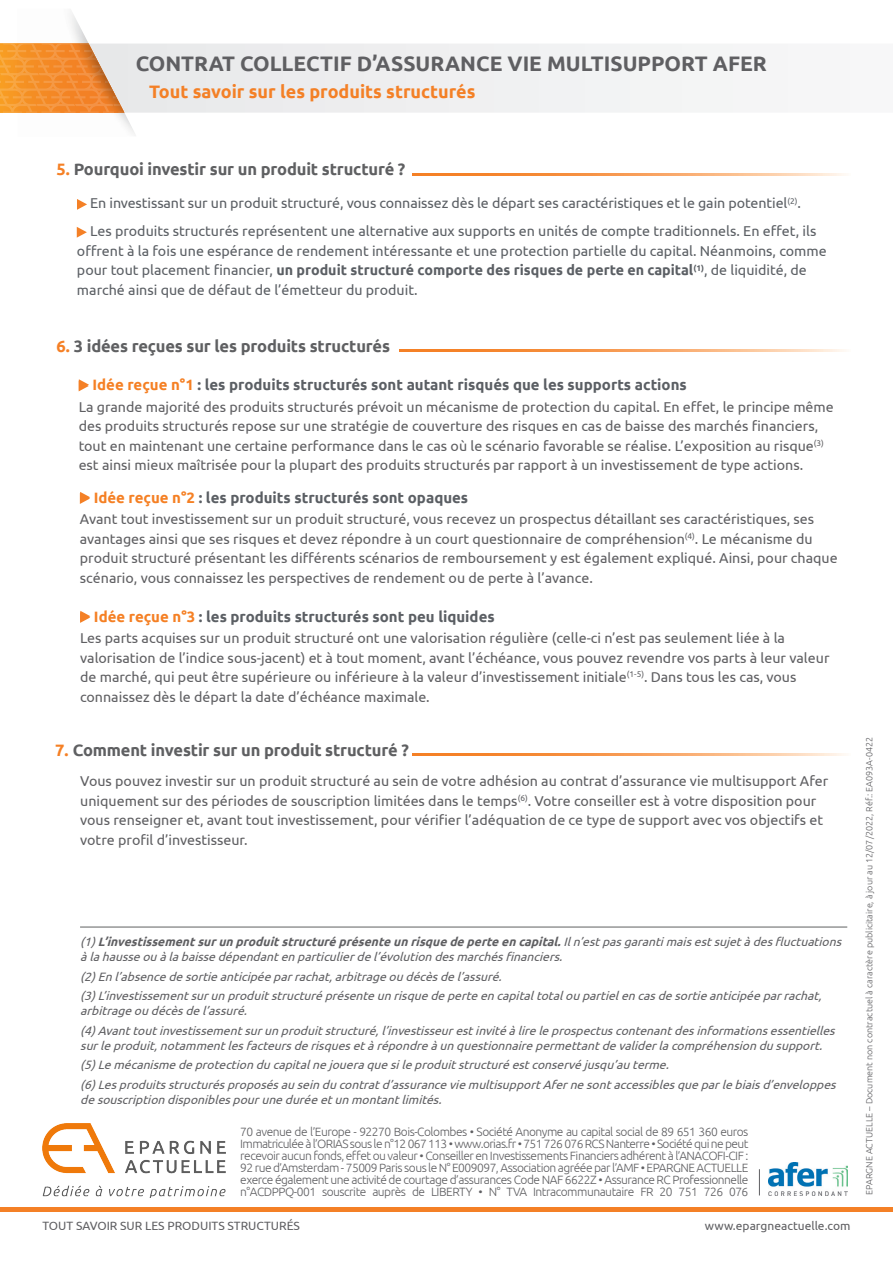
<style>
.page{position:relative;width:893px;height:1263px;background:#fff}
.page>*{position:absolute;margin:0;border:0;box-sizing:border-box;transform-origin:0 0}
.t1{font:700 21px "Ubuntu";color:#5f5f62}
.t2{font:700 18px "Ubuntu";color:#f48026}
.t3{font:700 16.5px "Ubuntu";letter-spacing:-.01em;color:#5f6062}
.t4{font:700 15px "Ubuntu";color:#5b5f64}
.t5{font:14.25px/19.5px "Ubuntu";color:#5f5f62}
.t6{font:14.25px/19.5px "Ubuntu";color:#5b5f64}
.t7{font:italic 12.15px/15.1px "Ubuntu";color:#5f5f62}
.t8{font:300 12px/12px "Ubuntu";letter-spacing:-.04em;color:#5f5f62;text-align:justify}
.t9{font:12px "Ubuntu";color:#5f5f62}
.t10{font:300 9px "Ubuntu";color:#5f5f62}
.s1{color:#f58025}
.s2{font-weight:700}
.s3{color:#f58024}
</style>
<div class="page">
<hr style="left:0;top:1208px;width:893px;height:4px;background:#f48026">
<img style="left:43px;top:1123px;width:182px;height:75px">
<img style="left:769px;top:1162px;width:78px;height:33px">
<svg style="left:759px;top:1169px;width:1px;height:26px"></svg>
<hr style="left:80px;top:927px;width:767px;height:1px;background:#5f6162">
<svg style="left:413px;top:754px;width:433px;height:2px"></svg>
<svg style="left:399px;top:349px;width:447px;height:3px"></svg>
<svg style="left:79px;top:379px;width:10px;height:12px"></svg>
<svg style="left:80px;top:492px;width:10px;height:12px"></svg>
<svg style="left:80px;top:611px;width:10px;height:12px"></svg>
<svg style="left:412px;top:173px;width:434px;height:3px"></svg>
<svg style="left:77px;top:227px;width:10px;height:11px"></svg>
<svg style="left:77px;top:199px;width:10px;height:11px"></svg>
<div style="left:137px;top:44px;width:596px;height:69px;background:#efeff0"></div>
<svg style="left:0;top:44px;width:17px;height:69px"></svg>
<img style="left:17px;top:13px;width:120px;height:121px">
<p class="t1" style="left:136px;top:51px;width:633px">CONTRAT COLLECTIF D’ASSURANCE VIE MULTISUPPORT AFER</p>
<p class="t2" style="left:149px;top:81px;width:328px">Tout savoir sur les produits structurés</p>
<p class="t3" style="left:56px;top:159px;width:351px"><span class="s1">5.</span> Pourquoi investir sur un produit structuré ?</p>
<p class="t6" style="left:90px;top:193px;width:712px">En investissant sur un produit structuré, vous connaissez dès le départ ses caractéristiques et le gain potentiel<sup>(2)</sup>.</p>
<p class="t6" style="left:77px;top:221px;width:751px;text-indent:13px">Les produits structurés représentent une alternative aux supports en unités de compte traditionnels. En effet, ils offrent à la fois une espérance de rendement intéressante et une protection partielle du capital. Néanmoins, comme pour tout placement financier, <span class="s2">un produit structuré comporte des risques de perte en capital</span><sup>(1)</sup>, de liquidité, de marché ainsi que de défaut de l’émetteur du produit.</p>
<p class="t3" style="left:56px;top:336px;width:335px"><span class="s1">6.</span> 3 idées reçues sur les produits structurés</p>
<p class="t4" style="left:93px;top:376px;width:596px"><span class="s3">Idée reçue n°1</span> : les produits structurés sont autant risqués que les supports actions</p>
<p class="t5" style="left:79px;top:396px;width:757px">La grande majorité des produits structurés prévoit un mécanisme de protection du capital. En effet, le principe même des produits structurés repose sur une stratégie de couverture des risques en cas de baisse des marchés financiers, tout en maintenant une certaine performance dans le cas où le scénario favorable se réalise. L’exposition au risque<sup>(3) </sup>est ainsi mieux maîtrisée pour la plupart des produits structurés par rapport à un investissement de type actions.</p>
<p class="t4" style="left:94px;top:488px;width:376px"><span class="s3">Idée reçue n°2</span> : les produits structurés sont opaques</p>
<p class="t5" style="left:80px;top:509px;width:759px">Avant tout investissement sur un produit structuré, vous recevez un prospectus détaillant ses caractéristiques, ses avantages ainsi que ses risques et devez répondre à un court questionnaire de compréhension<sup>(4)</sup>. Le mécanisme du produit structuré présentant les différents scénarios de remboursement y est également expliqué. Ainsi, pour chaque scénario, vous connaissez les perspectives de rendement ou de perte à l’avance.</p>
<p class="t4" style="left:94px;top:607px;width:402px"><span class="s3">Idée reçue n°3</span> : les produits structurés sont peu liquides</p>
<p class="t5" style="left:80px;top:628px;width:751px">Les parts acquises sur un produit structuré ont une valorisation régulière (celle-ci n’est pas seulement liée à la valorisation de l’indice sous-jacent) et à tout moment, avant l’échéance, vous pouvez revendre vos parts à leur valeur de marché, qui peut être supérieure ou inférieure à la valeur d’investissement initiale<sup>(1-5)</sup>. Dans tous les cas, vous connaissez dès le départ la date d’échéance maximale.</p>
<p class="t3" style="left:55px;top:740px;width:355px"><span class="s1">7.</span> Comment investir sur un produit structuré ?</p>
<p class="t5" style="left:80px;top:771px;width:749px">Vous pouvez investir sur un produit structuré au sein de votre adhésion au contrat d’assurance vie multisupport Afer uniquement sur des périodes de souscription limitées dans le temps<sup>(6)</sup>. Votre conseiller est à votre disposition pour vous renseigner et, avant tout investissement, pour vérifier l’adéquation de ce type de support avec vos objectifs et votre profil d’investisseur.</p>
<p class="t7" style="left:80px;top:934px;width:766px">(1) <span class="s2">L’investissementsurun produitstructuréprésenteun risquedeperteen capital.</span>Iln’estpasgarantimaisestsujetàdesfluctuations àlahausseou àlabaissedépendanten particulierdel’évolution desmarchésfinanciers.</p>
<p class="t7" style="left:80px;top:968px;width:426px">(2) En l’absencedesortieanticipéeparrachat,arbitrageou décèsdel’assuré.</p>
<p class="t7" style="left:80px;top:988px;width:746px">(3) L’investissementsurun produitstructuréprésenteun risquedeperteen capitaltotalou partielen casdesortieanticipéeparrachat, arbitrageou décèsdel’assuré.</p>
<p class="t7" style="left:80px;top:1022px;width:760px">(4) Avanttoutinvestissementsurun produitstructuré,l’investisseurestinvitéàlireleprospectuscontenantdesinformationsessentielles surleproduit,notammentlesfacteursderisquesetàrépondreàun questionnairepermettantdevaliderlacompréhension du support.</p>
<p class="t7" style="left:80px;top:1057px;width:594px">(5) Lemécanismedeprotection du capitalnejoueraquesileproduitstructuréestconservéjusqu’au terme.</p>
<p class="t7" style="left:80px;top:1076px;width:760px">(6) Lesproduitsstructurésproposésau sein du contratd’assuranceviemultisupportAfernesontaccessiblesqueparlebiaisd’enveloppes desouscription disponiblespouruneduréeetun montantlimités.</p>
<p class="t8" style="left:240px;top:1125px;width:510px">70 avenue de l’Europe - 92270 Bois-Colombes • Société Anonyme au capital social de 89 651 360 euros</p>
<p class="t8" style="left:240px;top:1137px;width:510px">Immatriculée à l’ORIAS sous le n°12 067 113 • www.orias.fr • 751 726 076 RCS Nanterre • Société qui ne peut recevoir aucun fonds, effet ou valeur • Conseiller en Investissements Financiers adhérent à l’ANACOFI-CIF :<br>92 rue d’Amsterdam - 75009 Paris sous le N° E009097, Association agréée par l’AMF • EPARGNE ACTUELLE exerce également une activité de courtage d’assurances Code NAF 6622Z • Assurance RC Professionnelle n°ACDPPQ-001 souscrite auprès de LIBERTY • N° TVA Intracommunautaire FR 20 751 726 076</p>
<p class="t9" style="left:43px;top:1218px;width:259px">TOUT SAVOIR SUR LES PRODUITS STRUCTURÉS</p>
<p class="t9" style="left:705px;top:1218px;width:147px">www.epargneactuelle.com</p>
<p class="t10" style="left:864px;top:1195px;width:459px;rotate:-90deg">EPARGNE ACTUELLE – Document non contractuel à caractère publicitaire, à jour au 12/07/2022, Réf.: EA093A-0422</p>
</div>
